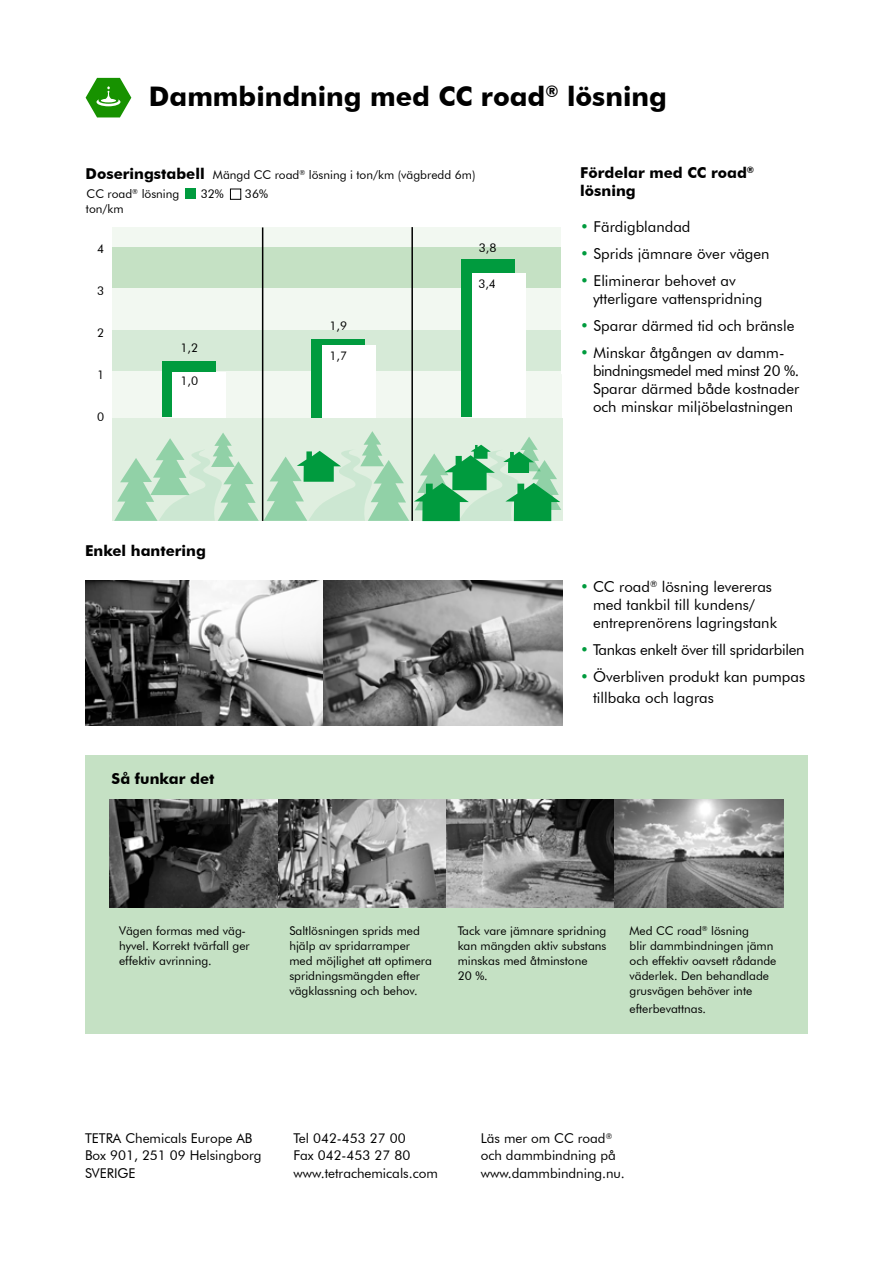
<style>
.page{position:relative;width:893px;height:1263px;background:#fff}
.page>*{position:absolute;margin:0;border:0;box-sizing:border-box;transform-origin:0 0}
.t1{font:700 27px "Futura BT";color:#000}
.t2{font:15px/18px "Futura BT";color:#000}
.t3{font:700 15px/18px "Futura BT";color:#000}
.t4{font:15px "Futura BT";letter-spacing:-.02em;color:#000}
.t5{font:13.5px/17.2px "Futura BT";color:#000}
.t6{font:12px/15px "Futura BT";color:#000}
.s1{color:#009b3e}
</style>
<div class="page">
<div style="left:85px;top:755px;width:723px;height:279px;background:#c5e1c4"></div>
<img style="left:85px;top:581px;width:477px;height:144px">
<img style="left:110px;top:800px;width:673px;height:107px">
<svg style="left:86px;top:78px;width:45px;height:39px"></svg>
<div style="left:112px;top:284px;width:450px;height:133px;background:#edf5ec"></div>
<div style="left:112px;top:227px;width:450px;height:21px;background:#edf5ec"></div>
<div style="left:112px;top:248px;width:450px;height:40px;background:#c5e1c4"></div>
<div style="left:112px;top:330px;width:450px;height:41px;background:#d6ead7"></div>
<hr style="left:561px;top:204px;width:1px;height:170px;background:#fff">
<div style="left:162px;top:361px;width:54px;height:56px;background:#009b3e"></div>
<div style="left:186px;top:189px;width:10px;height:10px;background:#009b3e"></div>
<div style="left:230px;top:189px;width:11px;height:10px;border:1px solid #000"></div>
<div style="left:312px;top:339px;width:53px;height:78px;background:#009b3e"></div>
<div style="left:461px;top:259px;width:54px;height:158px;background:#009b3e"></div>
<div style="left:172px;top:372px;width:54px;height:46px;background:#fff"></div>
<div style="left:322px;top:345px;width:54px;height:73px;background:#fff"></div>
<div style="left:472px;top:273px;width:53px;height:145px;background:#fff"></div>
<div style="left:112px;top:419px;width:451px;height:102px;background:#e0efe0"></div>
<svg style="left:114px;top:431px;width:447px;height:90px"></svg>
<hr style="left:411px;top:227px;width:2px;height:294px;background:#000">
<hr style="left:262px;top:227px;width:1px;height:294px;background:#000">
<h1 class="t1" style="left:149px;top:80px;width:520px">Dammbindning med CC road<sup>®</sup> lösning</h1>
<p class="t3" style="left:86px;top:165px;width:121px">Doseringstabell</p>
<p class="t3" style="left:580px;top:164px;width:175px">Fördelar med CC road<sup>® </sup>lösning</p>
<p class="t2" style="left:580px;top:218px;width:112px"><span class="s1">•</span> Färdigblandad</p>
<p class="t2" style="left:580px;top:245px;width:191px"><span class="s1">•</span> Sprids jämnare över vägen</p>
<p class="t2" style="left:593px;top:272px;width:171px;text-indent:-13px"><span class="s1">•</span> Eliminerar behovet av ytterligare vattenspridning</p>
<p class="t2" style="left:580px;top:317px;width:216px"><span class="s1">•</span> Sparar därmed tid och bränsle</p>
<p class="t2" style="left:593px;top:344px;width:208px;text-indent:-13px"><span class="s1">•</span> Minskar åtgången av damm&shy;bindningsmedel med minst 20 %.<br>Sparar därmed både kostnader och minskar miljöbelastningen</p>
<p class="t6" style="left:213px;top:167px;width:264px">Mängd CC road<sup>®</sup> lösning i ton/km (vägbredd 6m)</p>
<p class="t6" style="left:87px;top:186px;width:94px">CC road<sup>®</sup> lösning</p>
<p class="t6" style="left:201px;top:186px;width:25px">32%</p>
<p class="t6" style="left:245px;top:186px;width:25px">36%</p>
<p class="t6" style="left:86px;top:202px;width:39px">ton/km</p>
<p class="t6" style="left:479px;top:240px;width:19px">3,8</p>
<p class="t6" style="left:97px;top:241px;width:9px">4</p>
<p class="t6" style="left:97px;top:283px;width:9px">3</p>
<p class="t6" style="left:97px;top:325px;width:9px">2</p>
<p class="t6" style="left:97px;top:367px;width:9px">1</p>
<p class="t6" style="left:97px;top:409px;width:9px">0</p>
<p class="t6" style="left:478px;top:276px;width:19px">3,4</p>
<p class="t6" style="left:329px;top:318px;width:19px">1,9</p>
<p class="t6" style="left:180px;top:341px;width:19px">1,2</p>
<p class="t6" style="left:329px;top:348px;width:19px">1,7</p>
<p class="t6" style="left:180px;top:374px;width:19px">1,0</p>
<p class="t3" style="left:85px;top:542px;width:122px">Enkel hantering</p>
<p class="t3" style="left:112px;top:769px;width:104px">Så funkar det</p>
<p class="t2" style="left:593px;top:577px;width:186px;text-indent:-13px"><span class="s1">•</span> CC road<sup>®</sup> lösning levereras med tankbil till kundens/ entreprenörens lagringstank</p>
<p class="t4" style="left:580px;top:640px;width:226px"><span class="s1">•</span> Tankas enkelt över till spridarbilen</p>
<p class="t2" style="left:593px;top:665px;width:214px;line-height:21.6px;text-indent:-13px"><span class="s1">•</span> Överbliven produkt kan pumpas tillbaka och lagras</p>
<p class="t6" style="left:119px;top:923px;width:132px">Vägen formas med väg&shy;hyvel. Korrekt tvärfall ger effektiv avrinning.</p>
<p class="t6" style="left:289px;top:923px;width:144px">Saltlösningen sprids med hjälp av spridarramper med möjlighet att optimera spridningsmängden efter vägklassning och behov.</p>
<p class="t6" style="left:458px;top:923px;width:150px">Tack vare jämnare spridning kan mängden aktiv substans minskas med åtminstone<br>20 %.</p>
<p class="t6" style="left:630px;top:923px;width:148px">Med CC road<sup>®</sup> lösning<br>blir dammbindningen jämn och effektiv oavsett rådande väderlek. Den behandlade grusvägen behöver inte</p>
<p class="t6" style="left:630px;top:1001px;width:78px">efterbevattnas.</p>
<p class="t5" style="left:85px;top:1130px;width:178px">TETRA Chemicals Europe AB<br>Box 901, 251 09 Helsingborg<br>SVERIGE</p>
<p class="t5" style="left:294px;top:1130px;width:146px">Tel 042-453 27 00<br>Fax 042-453 27 80 www.tetrachemicals.com</p>
<p class="t5" style="left:481px;top:1130px;width:146px">Läs mer om CC road<sup>® </sup>och dammbindning på www.dammbindning.nu.</p>
</div>
